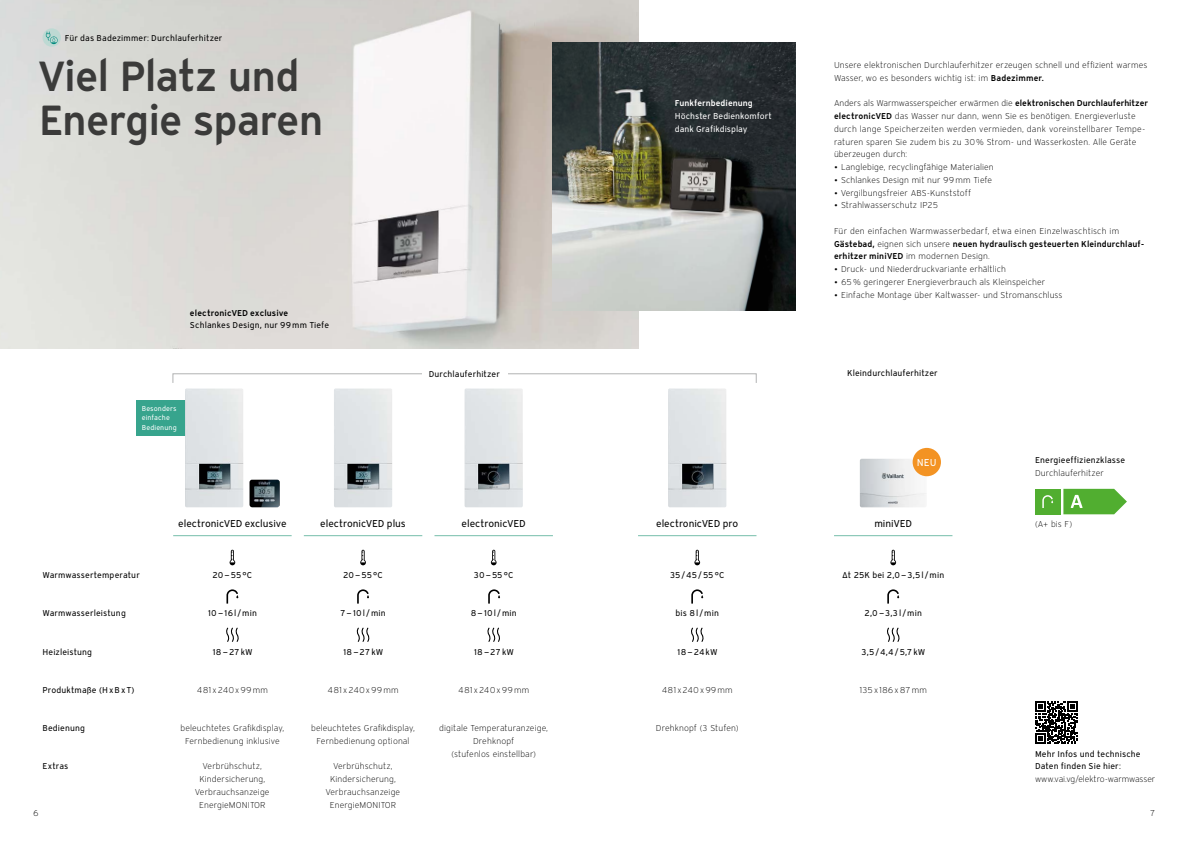
<style>
.page{position:relative;width:1191px;height:842px;background:#fff}
.page>*{position:absolute;margin:0;border:0;box-sizing:border-box;transform-origin:0 0}
.t1{font:600 42px/44px "Vaillant 16";letter-spacing:-.025em;color:#3b3b3a}
.t2{font:10px "Vaillant 16";letter-spacing:-.005em;color:#000}
.t3{font:10px "Vaillant 16";color:#fff}
.t4{font:300 8.5px/12.8px "Vaillant 16";letter-spacing:.01em;color:#000;text-align:center}
.t5{font:8.5px/12.8px "Vaillant 16";letter-spacing:.015em;color:#000}
.t6{font:8.5px/12.8px "Vaillant 16";letter-spacing:.005em;color:#fff}
.t7{font:300 8.5px "Vaillant 16";letter-spacing:-.01em;color:#000}
.t8{font:600 8.5px "Vaillant 16";letter-spacing:.01em;color:#000}
.t9{font:600 8.5px "Vaillant 16";letter-spacing:.005em;color:#fff}
.t10{font:7px/9.5px "Vaillant 16";letter-spacing:.015em;color:#fff}
.s1{font-weight:600}
</style>
<div class="page">
<img style="left:0;top:0;width:638px;height:349px">
<img style="left:553px;top:43px;width:242px;height:267px">
<div style="left:136px;top:400px;width:64px;height:35px;background:#37a48d"></div>
<img style="left:668px;top:388px;width:58px;height:119px">
<img style="left:334px;top:388px;width:58px;height:119px">
<img style="left:464px;top:388px;width:59px;height:119px">
<img style="left:860px;top:459px;width:66px;height:48px">
<img style="left:185px;top:388px;width:58px;height:119px">
<img style="left:249px;top:480px;width:31px;height:27px">
<div style="left:43px;top:28px;width:18px;height:19px;background:#bbd9d3;border-radius:50%"></div>
<svg style="left:46px;top:32px;width:12px;height:12px"></svg>
<svg style="left:226px;top:589px;width:12px;height:15px"></svg>
<svg style="left:357px;top:589px;width:12px;height:15px"></svg>
<svg style="left:488px;top:589px;width:12px;height:15px"></svg>
<svg style="left:229px;top:550px;width:6px;height:15px"></svg>
<svg style="left:360px;top:550px;width:6px;height:15px"></svg>
<svg style="left:491px;top:550px;width:5px;height:15px"></svg>
<svg style="left:226px;top:628px;width:13px;height:14px"></svg>
<svg style="left:356px;top:628px;width:13px;height:14px"></svg>
<svg style="left:487px;top:628px;width:13px;height:14px"></svg>
<svg style="left:691px;top:589px;width:12px;height:15px"></svg>
<svg style="left:887px;top:589px;width:12px;height:15px"></svg>
<svg style="left:694px;top:550px;width:6px;height:15px"></svg>
<svg style="left:890px;top:550px;width:6px;height:15px"></svg>
<svg style="left:691px;top:628px;width:12px;height:14px"></svg>
<svg style="left:887px;top:628px;width:12px;height:14px"></svg>
<svg style="left:1035px;top:701px;width:42px;height:43px"></svg>
<svg style="left:1063px;top:489px;width:64px;height:25px;background:#6bba4f"></svg>
<div style="left:1035px;top:489px;width:25px;height:25px;background:#51ae30"></div>
<svg style="left:1042px;top:495px;width:11px;height:13px"></svg>
<div style="left:173px;top:373px;width:583px;height:10px;border:1px solid #b1b2b3"></div>
<div style="left:422px;top:370px;width:85px;height:7px;background:#fff"></div>
<hr style="left:173px;top:535px;width:119px;height:1px;background:#76beaa">
<hr style="left:638px;top:535px;width:118px;height:1px;background:#76beaa">
<hr style="left:304px;top:535px;width:118px;height:1px;background:#76beaa">
<hr style="left:434px;top:535px;width:119px;height:1px;background:#76beaa">
<hr style="left:834px;top:535px;width:118px;height:1px;background:#76beaa">
<div style="left:912px;top:448px;width:29px;height:28px;background:#f39323;border-radius:50%"></div>
<p class="t5" style="left:65px;top:31px;width:159px">Für das Badezimmer: Durchlauferhitzer</p>
<h1 class="t1" style="left:39px;top:53px;width:286px">Viel Platz und<br>Energie sparen</h1>
<p class="t8" style="left:190px;top:307px;width:100px">electronicVED exclusive</p>
<p class="t5" style="left:190px;top:319px;width:141px">Schlankes Design, nur 99mm Tiefe</p>
<p class="t10" style="left:142px;top:403px;width:36px">Besonders einfache<br>Bedienung</p>
<p class="t9" style="left:675px;top:98px;width:79px">Funkfernbedienung</p>
<p class="t6" style="left:675px;top:110px;width:99px">Höchster Bedienkomfort dank Grafikdisplay</p>
<p class="t4" style="left:834px;top:59px;width:315px;text-align:left">Unsere elektronischen Durchlauferhitzer erzeugen schnell und effizient warmes<br>Wasser, wo es besonders wichtig ist: im <span class="s1">Badezimmer.</span></p>
<p class="t4" style="left:834px;top:97px;width:315px;text-align:left">Anders als Warmwasserspeicher erwärmen die <span class="s1">elektronischen Durchlauferhitzer electronicVED</span> das Wasser nur dann, wenn Sie es benötigen. Energieverluste durch lange Speicherzeiten werden vermieden, dank voreinstellbarer Tempe&shy;raturen sparen Sie zudem bis zu 30% Strom- und Wasserkosten. Alle Geräte überzeugen durch:</p>
<p class="t4" style="left:834px;top:161px;width:161px">• Langlebige, recyclingfähige Materialien</p>
<p class="t4" style="left:834px;top:173px;width:160px">• Schlankes Design mit nur 99mm Tiefe</p>
<p class="t4" style="left:834px;top:186px;width:139px">• Vergilbungsfreier ABS- Kunststoff</p>
<p class="t4" style="left:834px;top:199px;width:106px">• Strahlwasserschutz IP25</p>
<p class="t4" style="left:834px;top:224px;width:312px;text-align:left">Für den einfachen Warmwasserbedarf, etwa einen Einzelwaschtisch im<br><span class="s1">Gästebad,</span> eignen sich unsere <span class="s1">neuen hydraulisch gesteuerten Kleindurchlauf&shy;erhitzer miniVED</span> im modernen Design.</p>
<p class="t4" style="left:834px;top:263px;width:174px">• Druck- und Niederdruckvariante erhältlich</p>
<p class="t4" style="left:834px;top:275px;width:213px">• 65% geringerer Energieverbrauch als Kleinspeicher</p>
<p class="t4" style="left:834px;top:288px;width:230px">• Einfache Montage über Kaltwasser- und Stromanschluss</p>
<p class="t5" style="left:429px;top:368px;width:73px">Durchlauferhitzer</p>
<p class="t5" style="left:847px;top:366px;width:92px">Kleindurchlauferhitzer</p>
<p class="t3" style="left:917px;top:456px;width:21px">NEU</p>
<p class="t5" style="left:1035px;top:454px;width:92px">Energieeffizienzklasse</p>
<p class="t4" style="left:1035px;top:467px;width:70px">Durchlauferhitzer</p>
<p class="t2" style="left:178px;top:517px;width:110px">electronicVED exclusive</p>
<p class="t2" style="left:320px;top:517px;width:87px">electronicVED plus</p>
<p class="t2" style="left:461px;top:517px;width:66px">electronicVED</p>
<p class="t2" style="left:656px;top:517px;width:84px">electronicVED pro</p>
<p class="t2" style="left:874px;top:517px;width:39px">miniVED</p>
<p class="t4" style="left:1035px;top:518px;width:39px">(A+ bis F)</p>
<p class="t5" style="left:43px;top:569px;width:99px">Warmwassertemperatur</p>
<p class="t5" style="left:43px;top:607px;width:85px">Warmwasserleistung</p>
<p class="t5" style="left:43px;top:645px;width:51px">Heizleistung</p>
<p class="t5" style="left:43px;top:683px;width:93px">Produktmaße (HxBxT)</p>
<p class="t5" style="left:43px;top:722px;width:44px">Bedienung</p>
<p class="t5" style="left:43px;top:760px;width:27px">Extras</p>
<p class="t5" style="left:670px;top:569px;width:56px">35/45/55°C</p>
<p class="t5" style="left:842px;top:569px;width:104px">Δt 25K bei 2,0—3,5l/min</p>
<p class="t5" style="left:864px;top:607px;width:59px">2,0—3,3l/min</p>
<p class="t5" style="left:861px;top:645px;width:65px">3,5/4,4/5,7kW</p>
<p class="t5" style="left:212px;top:569px;width:41px">20—55°C</p>
<p class="t5" style="left:343px;top:569px;width:41px">20—55°C</p>
<p class="t5" style="left:474px;top:569px;width:41px">30—55°C</p>
<p class="t5" style="left:208px;top:607px;width:51px">10—16l/min</p>
<p class="t5" style="left:340px;top:607px;width:47px">7—10l/min</p>
<p class="t5" style="left:471px;top:607px;width:47px">8—10l/min</p>
<p class="t5" style="left:675px;top:607px;width:45px">bis 8l/min</p>
<p class="t5" style="left:212px;top:645px;width:41px">18—27kW</p>
<p class="t5" style="left:343px;top:645px;width:41px">18—27kW</p>
<p class="t5" style="left:677px;top:645px;width:41px">18—24kW</p>
<p class="t5" style="left:474px;top:645px;width:41px">18—27kW</p>
<p class="t4" style="left:197px;top:683px;width:72px">481x240x99mm</p>
<p class="t4" style="left:327px;top:683px;width:72px">481x240x99mm</p>
<p class="t4" style="left:458px;top:683px;width:72px">481x240x99mm</p>
<p class="t4" style="left:180px;top:722px;width:105px">beleuchtetes Grafikdisplay,<br>Fernbedienung inklusive</p>
<p class="t4" style="left:311px;top:722px;width:105px">beleuchtetes Grafikdisplay,<br>Fernbedienung optional</p>
<p class="t4" style="left:439px;top:722px;width:110px">digitale Temperaturanzeige,<br>Drehknopf<br>(stufenlos einstellbar)</p>
<p class="t4" style="left:326px;top:760px;width:76px">Verbrühschutz,<br>Kindersicherung,<br>Verbrauchsanzeige<br>EnergieMONITOR</p>
<p class="t4" style="left:662px;top:683px;width:72px">481x240x99mm</p>
<p class="t4" style="left:859px;top:683px;width:69px">135x186x87mm</p>
<p class="t4" style="left:656px;top:722px;width:84px">Drehknopf (3 Stufen)</p>
<p class="t5" style="left:1035px;top:747px;width:107px">Mehr Infos und technische<br>Daten finden Sie hier:</p>
<p class="t7" style="left:1035px;top:774px;width:122px">www.vai.vg/elektro-warmwasser</p>
<p class="t4" style="left:195px;top:760px;width:76px">Verbrühschutz,<br>Kindersicherung,<br>Verbrauchsanzeige<br>EnergieMONITOR</p>
<p class="t4" style="left:33px;top:806px;width:7px">6</p>
<p class="t4" style="left:1150px;top:806px;width:7px">7</p>
</div>
